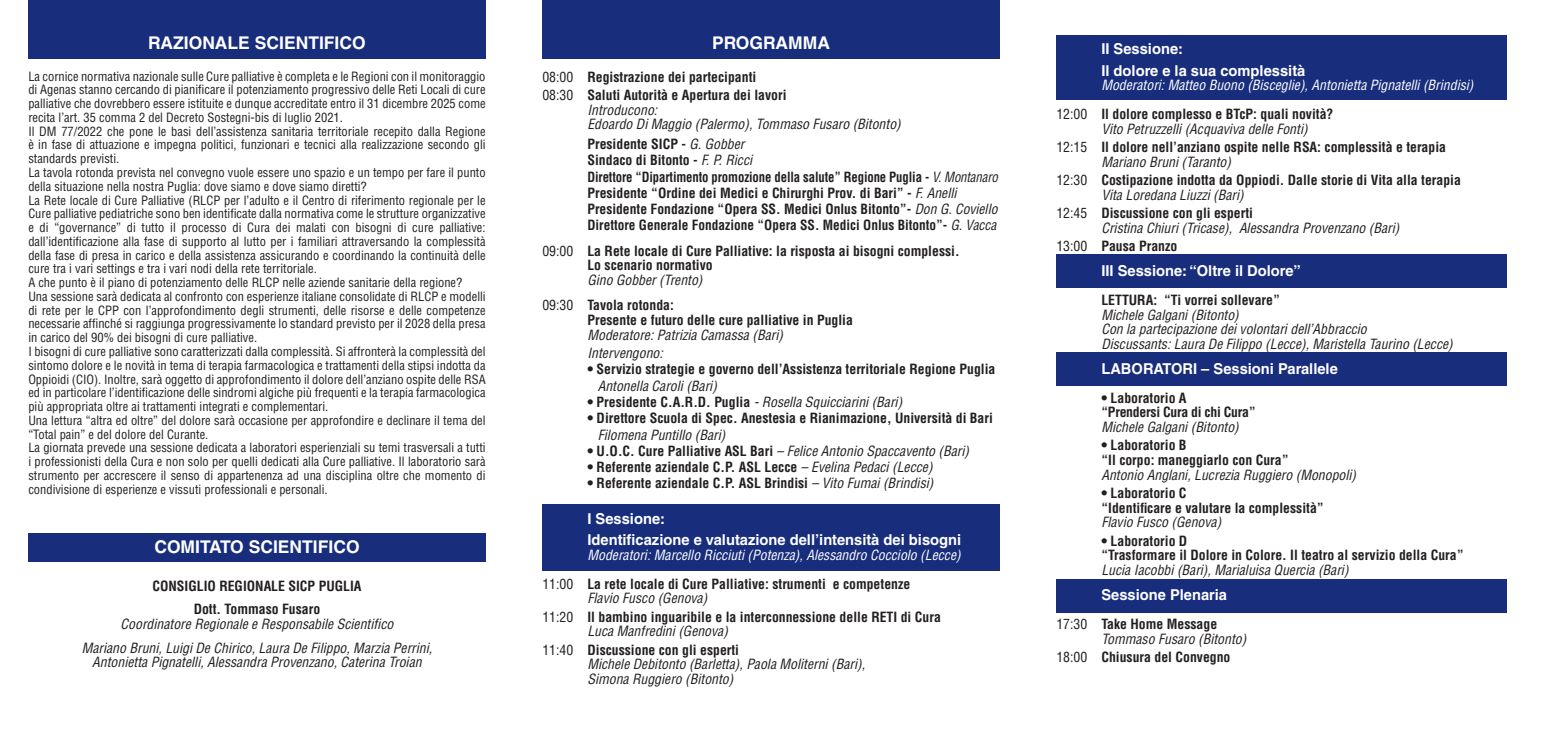
<style>
.page{position:relative;width:1542px;height:745px;background:#fff}
.page>*{position:absolute;margin:0;border:0;box-sizing:border-box;transform-origin:0 0}
.t1{font:700 17.5px "Helvetica LT Std";color:#fff}
.t2{font:700 15px/21.2px "Helvetica LT Std";color:#fff}
.t3{font:700 condensed 13.75px/18.2px "Helvetica LT Std";color:#231f20}
.t4{font:italic condensed 13.75px/14.6px "Helvetica LT Std";color:#231f20}
.t5{font:italic condensed 13.75px/28.9px "Helvetica LT Std";color:#fff}
.t6{font:700 condensed 13.75px/14.6px "Helvetica LT Std";letter-spacing:-.02em;color:#231f20}
.t7{font:condensed 12.5px/13.8px "Helvetica LT Std";color:#231f20}
.s1{font-weight:400}
.s2{font-weight:400;font-style:italic}
.s3{font-style:normal}
.s4{font-weight:700;font-style:normal}
.s5{font-style:normal;color:#231f20}
.s6{font-weight:700;font-style:normal;color:#231f20}
</style>
<div class="page">
<div style="left:28px;top:0;width:457px;height:59px;background:#182d7c"></div>
<div style="left:542px;top:0;width:457px;height:59px;background:#182d7c"></div>
<div style="left:28px;top:532px;width:457px;height:29px;background:#182d7c"></div>
<div style="left:542px;top:504px;width:457px;height:66px;background:#182d7c"></div>
<div style="left:1056px;top:254px;width:450px;height:34px;background:#182d7c"></div>
<div style="left:1056px;top:352px;width:450px;height:33px;background:#182d7c"></div>
<div style="left:1056px;top:578px;width:450px;height:34px;background:#182d7c"></div>
<div style="left:1056px;top:35px;width:450px;height:65px;background:#182d7c"></div>
<h1 class="t1" style="left:148px;top:32px;width:219px">RAZIONALE SCIENTIFICO</h1>
<h1 class="t1" style="left:712px;top:32px;width:119px">PROGRAMMA</h1>
<p class="t7" style="left:28px;top:69px;width:459px">La cornice normativa nazionale sulle Cure palliative è completa e le Regioni con il monitoraggio di Agenas stanno cercando di pianificare il potenziamento progressivo delle Reti Locali di cure palliative che dovrebbero essere istituite e dunque accreditate entro il 31 dicembre 2025 come recita l’art. 35 comma 2 del Decreto Sostegni-bis di luglio 2021.<br>Il DM 77/2022 che pone le basi dell’assistenza sanitaria territoriale recepito dalla Regione è in fase di attuazione e impegna politici, funzionari e tecnici alla realizzazione secondo gli standards previsti.<br>La tavola rotonda prevista nel convegno vuole essere uno spazio e un tempo per fare il punto della situazione nella nostra Puglia: dove siamo e dove siamo diretti?<br>La Rete locale di Cure Palliative (RLCP per l’adulto e il Centro di riferimento regionale per le Cure palliative pediatriche sono ben identificate dalla normativa come le strutture organizzative e di “governance” di tutto il processo di Cura dei malati con bisogni di cure palliative: dall’identificazione alla fase di supporto al lutto per i familiari attraversando la complessità della fase di presa in carico e della assistenza assicurando e coordinando la continuità delle cure tra i vari settings e tra i vari nodi della rete territoriale.<br>A che punto è il piano di potenziamento delle RLCP nelle aziende sanitarie della regione?<br>Una sessione sarà dedicata al confronto con esperienze italiane consolidate di RLCP e modelli di rete per le CPP con l’approfondimento degli strumenti, delle risorse e delle competenze necessarie affinché si raggiunga progressivamente lo standard previsto per il 2028 della presa in carico del 90% dei bisogni di cure palliative.<br>I bisogni di cure palliative sono caratterizzati dalla complessità. Si affronterà la complessità del sintomo dolore e le novità in tema di terapia farmacologica e trattamenti della stipsi indotta da Oppioidi (CIO). Inoltre, sarà oggetto di approfondimento il dolore dell’anziano ospite delle RSA ed in particolare l’identificazione delle sindromi algiche più frequenti e la terapia farmacologica più appropriata oltre ai trattamenti integrati e complementari.<br>Una lettura “altra ed oltre” del dolore sarà occasione per approfondire e declinare il tema del “Total pain” e del dolore del Curante.<br>La giornata prevede una sessione dedicata a laboratori esperienziali su temi trasversali a tutti i professionisti della Cura e non solo per quelli dedicati alla Cure palliative. Il laboratorio sarà strumento per accrescere il senso di appartenenza ad una disciplina oltre che momento di condivisione di esperienze e vissuti professionali e personali.</p>
<h1 class="t1" style="left:154px;top:536px;width:207px">COMITATO SCIENTIFICO</h1>
<p class="t3" style="left:152px;top:573px;width:210px;line-height:23.5px;text-align:center">CONSIGLIO REGIONALE SICP PUGLIA<br>Dott. Tommaso Fusaro</p>
<p class="t4" style="left:82px;top:612px;width:352px;line-height:23.5px;text-align:center">Coordinatore Regionale e Responsabile Scientifico<br>Mariano Bruni, Luigi De Chirico, Laura De Filippo, Marzia Perrini,</p>
<p class="t4" style="left:92px;top:654px;width:331px">Antonietta Pignatelli, Alessandra Provenzano, Caterina Troian</p>
<p class="t3" style="left:542px;top:67px;width:246px"><span class="s1">08:00</span> Registrazione dei partecipanti<br><span class="s1">08:30</span> Saluti Autorità e Apertura dei lavori</p>
<p class="t4" style="left:587px;top:102px;width:315px">Introducono:<br>Edoardo Di Maggio (Palermo), Tommaso Fusaro (Bitonto)</p>
<p class="t3" style="left:587px;top:136px;width:412px;line-height:16.2px">Presidente SICP - <span class="s2">G. Gobber<br></span>Sindaco di Bitonto - <span class="s2">F. P. Ricci<br></span>Direttore “Dipartimento promozione della salute” Regione Puglia - <span class="s2">V. Montanaro </span>Presidente “Ordine dei Medici e Chirurghi Prov. di Bari” - <span class="s2">F. Anelli </span>Presidente Fondazione “Opera SS. Medici Onlus Bitonto”- <span class="s2">Don G. Coviello </span>Direttore Generale Fondazione “Opera SS. Medici Onlus Bitonto”- <span class="s2">G. Vacca</span></p>
<p class="t3" style="left:587px;top:243px;width:374px;line-height:14.6px;text-indent:-45px"><span class="s1">09:00</span> La Rete locale di Cure Palliative: la risposta ai bisogni complessi.<br>Lo scenario normativo</p>
<p class="t4" style="left:542px;top:267px;width:162px;line-height:25.4px;text-indent:45px">Gino Gobber (Trento)<br><span class="s3">09:30</span> <span class="s4">Tavola rotonda:</span></p>
<p class="t3" style="left:587px;top:311px;width:267px">Presente e futuro delle cure palliative in Puglia</p>
<p class="t4" style="left:587px;top:326px;width:197px;line-height:18.2px">Moderatore: Patrizia Camassa (Bari)<br>Intervengono:</p>
<p class="t3" style="left:587px;top:360px;width:409px">• Servizio strategie e governo dell’Assistenza territoriale Regione Puglia</p>
<p class="t4" style="left:598px;top:378px;width:121px">Antonella Caroli (Bari)</p>
<p class="t4" style="left:587px;top:394px;width:316px"><span class="s4">• Presidente C.A.R.D. Puglia</span> - Rosella Squicciarini (Bari)</p>
<p class="t3" style="left:587px;top:409px;width:407px">• Direttore Scuola di Spec. Anestesia e Rianimazione, Università di Bari</p>
<p class="t4" style="left:598px;top:427px;width:129px">Filomena Puntillo (Bari)</p>
<p class="t4" style="left:587px;top:443px;width:383px"><span class="s4">• U.O.C. Cure Palliative ASL Bari</span> – Felice Antonio Spaccavento (Bari)</p>
<p class="t3" style="left:587px;top:457px;width:347px">• Referente aziendale C.P. ASL Lecce <span class="s2">– Evelina Pedaci (Lecce)</span></p>
<p class="t3" style="left:587px;top:474px;width:347px">• Referente aziendale C.P. ASL Brindisi <span class="s2">– Vito Fumai (Brindisi)</span></p>
<p class="t2" style="left:587px;top:507px;width:375px">I Sessione:<br>Identificazione e valutazione dell’intensità dei bisogni</p>
<p class="t5" style="left:542px;top:540px;width:420px;text-indent:45px">Moderatori: Marcello Ricciuti (Potenza), Alessandro Cocciolo (Lecce)<br><span class="s5">11:00</span> <span class="s6">La rete locale di Cure Palliative: strumenti e competenze</span></p>
<p class="t3" style="left:542px;top:588px;width:400px;text-indent:45px"><span class="s2">Flavio Fusco (Genova)<br></span><span class="s1">11:20</span> Il bambino inguaribile e la interconnessione delle RETI di Cura</p>
<p class="t3" style="left:542px;top:621px;width:198px;text-indent:45px"><span class="s2">Luca Manfredini (Genova)<br></span><span class="s1">11:40</span> Discussione con gli esperti</p>
<p class="t4" style="left:587px;top:656px;width:279px">Michele Debitonto (Barletta), Paola Moliterni (Bari),<br>Simona Ruggiero (Bitonto)</p>
<p class="t2" style="left:1101px;top:38px;width:205px">II Sessione:<br>Il dolore e la sua complessità</p>
<p class="t5" style="left:1056px;top:71px;width:418px;text-indent:45px">Moderatori: Matteo Buono (Bisceglie), Antonietta Pignatelli (Brindisi)<br><span class="s5">12:00</span> <span class="s6">Il dolore complesso e BTcP: quali novità?</span></p>
<p class="t3" style="left:1056px;top:120px;width:391px;text-indent:45px"><span class="s2">Vito Petruzzelli (Acquaviva delle Fonti)<br></span><span class="s1">12:15</span> Il dolore nell’anziano ospite nelle RSA: complessità e terapia</p>
<p class="t3" style="left:1056px;top:153px;width:406px;text-indent:45px"><span class="s2">Mariano Bruni (Taranto)<br></span><span class="s1">12:30</span> Costipazione indotta da Oppiodi. Dalle storie di Vita alla terapia</p>
<p class="t4" style="left:1056px;top:186px;width:198px;line-height:18.2px;text-indent:45px">Vita Loredana Liuzzi (Bari)<br><span class="s3">12:45</span> <span class="s4">Discussione con gli esperti</span></p>
<p class="t4" style="left:1056px;top:219px;width:344px;line-height:18.2px;text-indent:45px">Cristina Chiuri (Tricase), Alessandra Provenzano (Bari)<br><span class="s3">13:00</span> <span class="s4">Pausa Pranzo</span></p>
<p class="t2" style="left:1101px;top:259px;width:201px">III Sessione: “Oltre il Dolore”</p>
<p class="t3" style="left:1101px;top:290px;width:180px">LETTURA: “Ti vorrei sollevare”</p>
<p class="t4" style="left:1101px;top:307px;width:353px">Michele Galgani (Bitonto)<br>Con la partecipazione dei volontari dell’Abbraccio<br>Discussants: Laura De Filippo (Lecce), Maristella Taurino (Lecce)</p>
<p class="t2" style="left:1101px;top:357px;width:238px">LABORATORI – Sessioni Parallele</p>
<p class="t6" style="left:1101px;top:390px;width:156px">• Laboratorio A<br>“Prendersi Cura di chi Cura”</p>
<p class="t4" style="left:1101px;top:419px;width:139px">Michele Galgani (Bitonto)</p>
<p class="t3" style="left:1101px;top:437px;width:189px;line-height:14.6px">• Laboratorio B<br>“Il corpo: maneggiarlo con Cura”</p>
<p class="t4" style="left:1101px;top:467px;width:256px">Antonio Anglani, Lucrezia Ruggiero (Monopoli)</p>
<p class="t3" style="left:1101px;top:485px;width:224px;line-height:14.6px">• Laboratorio C<br>“Identificare e valutare la complessità”</p>
<p class="t4" style="left:1101px;top:515px;width:121px">Flavio Fusco (Genova)</p>
<p class="t3" style="left:1101px;top:533px;width:364px;line-height:14.6px">• Laboratorio D<br>“Trasformare il Dolore in Colore. Il teatro al servizio della Cura”</p>
<p class="t4" style="left:1101px;top:562px;width:249px">Lucia Iacobbi (Bari), Marialuisa Quercia (Bari)</p>
<p class="t2" style="left:1101px;top:583px;width:127px">Sessione Plenaria</p>
<p class="t4" style="left:1101px;top:616px;width:146px;text-indent:-45px"><span class="s3">17:30</span> <span class="s4">Take Home Message<br></span>Tommaso Fusaro (Bitonto)</p>
<p class="t3" style="left:1056px;top:647px;width:176px"><span class="s1">18:00</span> Chiusura del Convegno</p>
</div>
